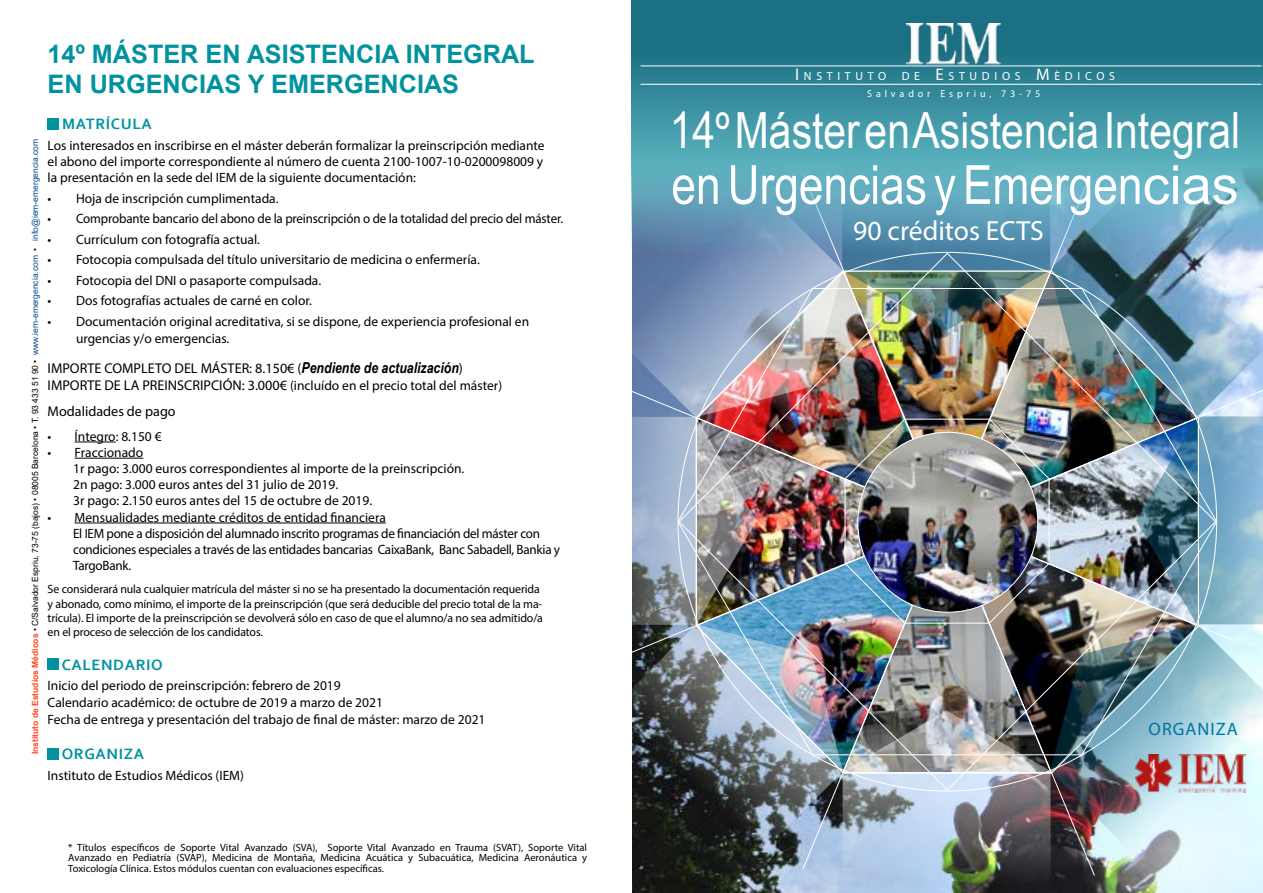
<style>
.page{position:relative;width:1263px;height:893px;background:#fff}
.page>*{position:absolute;margin:0;border:0;box-sizing:border-box;transform-origin:0 0}
.t1{font:54px "Arial Narrow";color:#fff}
.t2{font:49.95px "Arial Narrow";color:#fff}
.t3{font:27.75px "Myriad Pro";color:#fff}
.t4{font:700 25.5px/30.6px "Arial";color:#00939f}
.t5{font:18px "Myriad Pro";letter-spacing:.055em;color:#00749f}
.t6{font:700 15.75px "Corbel";letter-spacing:.04em;color:#00939f}
.t7{font:14.25px "Myriad Pro";color:#000}
.t8{font:13.5px/16.2px "Myriad Pro";color:#000}
.t9{font:13.5px/16.2px "Myriad Pro";letter-spacing:-.02em;color:#000}
.t10{font:13.5px "Myriad Pro";color:#000;scale:.96 1}
.t11{font:12px/14.4px "Myriad Pro";letter-spacing:-.01em;color:#000}
.t12{font:11.85px "Myriad Pro";letter-spacing:.4em;color:#fff}
.t13{font:10.5px/10.5px "Myriad Pro";color:#000;text-align:justify}
.t14{font:10.05px "Myriad Pro";letter-spacing:.38em;color:#fff}
.t15{font:8.55px "Arial";color:#000}
.s1{font-family:"Arial Narrow";font-weight:700;font-style:italic;font-size:15px}
.s2{font-size:14.25px}
.s3{font-weight:700;color:#ff4420}
.s4{color:#004d91}
.s5{font-size:16.8px}
.s6{font-family:"Arial"}
</style>
<div class="page">
<svg style="left:632px;top:253px;width:46px;height:114px;background:#667fa9"></svg>
<svg style="left:1217px;top:253px;width:46px;height:114px"></svg>
<svg style="left:678px;top:253px;width:539px;height:114px;background:#7e9cbd"></svg>
<svg style="left:980px;top:253px;width:188px;height:17px;background:#4a748d"></svg>
<svg style="left:726px;top:253px;width:189px;height:17px;background:#7395b7"></svg>
<img style="left:696px;top:270px;width:503px;height:97px">
<svg style="left:631px;top:193px;width:632px;height:60px;background:#679db9"></svg>
<div style="left:631px;top:0;width:632px;height:193px;background:linear-gradient(to bottom,#0d6277,#65b8c5)"></div>
<hr style="left:641px;top:66px;width:620px;height:1px;background:#fff">
<img style="left:906px;top:24px;width:95px;height:42px">
<hr style="left:641px;top:84px;width:620px;height:1px;background:#fff">
<hr style="left:75px;top:442px;width:41px;height:1px;background:#000">
<hr style="left:75px;top:458px;width:68px;height:1px;background:#000">
<hr style="left:75px;top:523px;width:311px;height:1px;background:#000">
<div style="left:48px;top:118px;width:11px;height:11px;background:#00939f"></div>
<div style="left:48px;top:658px;width:11px;height:12px;background:#00939f"></div>
<div style="left:48px;top:748px;width:11px;height:11px;background:#00939f"></div>
<img style="left:632px;top:367px;width:631px;height:526px">
<img style="left:1135px;top:754px;width:111px;height:38px">
<h3 class="t4" style="left:48px;top:39px;width:489px">14º MÁSTER EN ASISTENCIA INTEGRAL<br>EN URGENCIAS Y EMERGENCIAS</h3>
<p class="t6" style="left:62px;top:114px;width:91px">MATRÍCULA</p>
<p class="t8" style="left:48px;top:137px;width:499px;text-align:justify">Los interesados en inscribirse en el máster deberán formalizar la preinscripción mediante el abono del importe correspondiente al número de cuenta 2100-1007-10-0200098009 y la presentación en la sede del IEM de la siguiente documentación:</p>
<p class="t8" style="left:48px;top:190px;width:232px">• Hoja de inscripción cumplimentada.</p>
<p class="t10" style="left:48px;top:210px;width:539px">• Comprobante bancario del abono de la preinscripción o de la totalidad del precio del máster.</p>
<p class="t8" style="left:48px;top:231px;width:214px">• Currículum con fotografía actual.</p>
<p class="t8" style="left:48px;top:251px;width:434px">• Fotocopia compulsada del título universitario de medicina o enfermería.</p>
<p class="t8" style="left:48px;top:272px;width:275px">• Fotocopia del DNI o pasaporte compulsada.</p>
<p class="t8" style="left:48px;top:292px;width:266px">• Dos fotografías actuales de carné en color.</p>
<p class="t8" style="left:76px;top:312px;width:455px;line-height:17px;text-indent:-28px">• Documentación original acreditativa, si se dispone, de experiencia profesional en urgencias y/o emergencias.</p>
<p class="t7" style="left:48px;top:360px;width:417px">IMPORTE COMPLETO DEL MÁSTER: 8.150€ (<span class="s1">Pendiente de actualización</span>)</p>
<p class="t8" style="left:48px;top:378px;width:456px"><span class="s2">IMPORTE DE LA PREINSCRIPCIÓN: 3.000€</span> (incluído en el precio total del máster)</p>
<p class="t7" style="left:48px;top:402px;width:130px">Modalidades de pago</p>
<p class="t8" style="left:48px;top:428px;width:116px">• Íntegro: 8.150 €</p>
<p class="t8" style="left:73px;top:444px;width:393px;text-indent:-26px">• Fraccionado<br>1r pago: 3.000 euros correspondientes al importe de la preinscripción.<br>2n pago: 3.000 euros antes del 31 julio de 2019.<br>3r pago: 2.150 euros antes del 15 de octubre de 2019.</p>
<p class="t9" style="left:73px;top:509px;width:488px;text-indent:-26px">• Mensualidades mediante créditos de entidad financiera<br>El IEM pone a disposición del alumnado inscrito programas de financiación del máster con condiciones especiales a través de las entidades bancarias CaixaBank, Banc Sabadell, Bankia y TargoBank.</p>
<p class="t11" style="left:48px;top:582px;width:497px">Se considerará nula cualquier matrícula del máster si no se ha presentado la documentación requerida y abonado, como mínimo, el importe de la preinscripción (que será deducible del precio total de la ma&shy;trícula). El importe de la preinscripción se devolverá sólo en caso de que el alumno/a no sea admitido/a en el proceso de selección de los candidatos.</p>
<p class="t6" style="left:62px;top:655px;width:103px">CALENDARIO</p>
<p class="t8" style="left:48px;top:677px;width:439px;line-height:16.6px">Inicio del periodo de preinscripción: febrero de 2019<br>Calendario académico: de octubre de 2019 a marzo de 2021<br>Fecha de entrega y presentación del trabajo de final de máster: marzo de 2021</p>
<p class="t6" style="left:62px;top:744px;width:84px">ORGANIZA</p>
<p class="t8" style="left:48px;top:767px;width:198px">Instituto de Estudios Médicos (IEM)</p>
<p class="t15" style="left:29px;top:754px;width:617px;rotate:-90deg"><span class="s3">Instituto de Estudios Médicos</span> • C/Salvador Espriu, 73-75 (bajos) • 08005 Barcelona • T. 93 433 51 90 • <span class="s4">www.iem-emergencia.com</span> • <span class="s4">info@iem-emergencia.com</span></p>
<p class="t13" style="left:68px;top:842px;width:520px">* Títulos específicos de Soporte Vital Avanzado (SVA), Soporte Vital Avanzado en Trauma (SVAT), Soporte Vital Avanzado en Pediatría (SVAP), Medicina de Montaña, Medicina Acuática y Subacuática, Medicina Aeronáutica y Toxicología Clínica. Estos módulos cuentan con evaluaciones específicas.</p>
<p class="t12" style="left:795px;top:69px;width:93px"><span class="s5">I</span>NSTI TUTO</p>
<p class="t12" style="left:902px;top:69px;width:215px">DE <span class="s5">E</span> STUDI OS <span class="s5">M</span>ÈDI COS</p>
<p class="t14" style="left:867px;top:87px;width:175px">Salvador Espriu, 73-75</p>
<h2 class="t2" style="left:670px;top:94px;width:572px">14º Máster en Asistencia Integral</h2>
<h1 class="t1" style="left:671px;top:145px;width:569px">en Urgencias y Emergen<span class="s6">cias</span></h1>
<h3 class="t3" style="left:853px;top:214px;width:192px">90 créditos ECTS</h3>
<h3 class="t5" style="left:1148px;top:718px;width:91px">ORGANIZA</h3>
</div>
